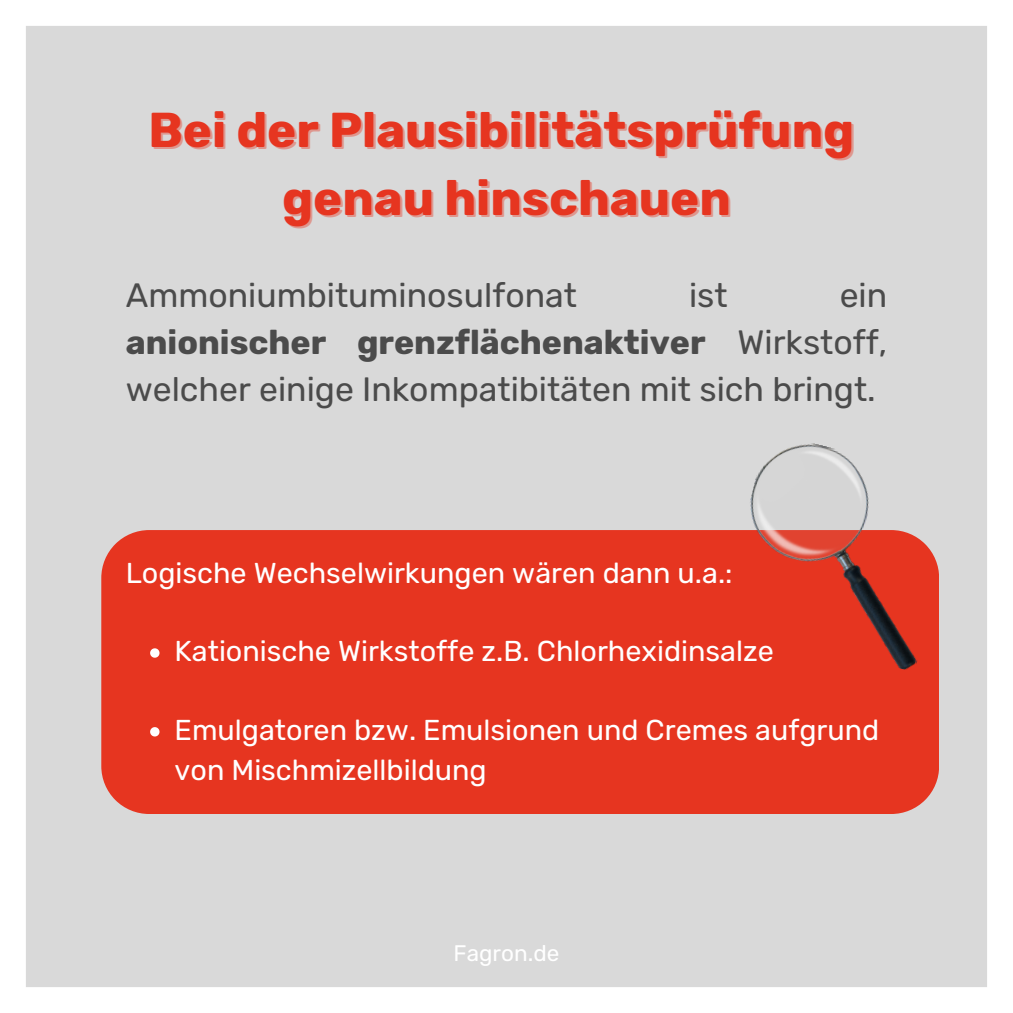
<style>
.page{position:relative;width:1013px;height:1013px;background:#fff}
.page>*{position:absolute;margin:0;border:0;box-sizing:border-box;transform-origin:0 0}
.t1{font:700 48.75px "Rubik";color:#e63520}
.t2{font:33.75px/46.9px "Rubik";color:#4b4b4b;text-align:justify}
.t3{font:28.75px/39.4px "Rubik";color:#fff}
.t4{font:22.5px "Rubik";color:#fff}
.s1{font-weight:700}
</style>
<div class="page">
<div style="left:26px;top:26px;width:961px;height:961px;background:#d9d9d9"></div>
<div style="left:101px;top:530px;width:838px;height:284px;background:#e63520"></div>
<img style="left:719px;top:431px;width:243px;height:241px">
<svg style="left:150px;top:648px;width:9px;height:9px"></svg>
<svg style="left:150px;top:727px;width:9px;height:9px"></svg>
<p class="t1" style="left:148px;top:101px;width:707px">Bei der Plausibilitätsprüfung</p>
<p class="t1" style="left:282px;top:169px;width:450px">genau hinschauen</p>
<p class="t2" style="left:126px;top:272px;width:453px">Ammoniumbituminosulfonat</p>
<p class="t2" style="left:689px;top:272px;width:40px">ist</p>
<p class="t2" style="left:126px;top:272px;width:763px;text-indent:714px">ein <span class="s1">anionischer grenzflächenaktiver</span> Wirkstoff, welcher einige Inkompatibitäten mit sich bringt.</p>
<p class="t3" style="left:126px;top:553px;width:608px">Logische Wechselwirkungen wären dann u.a.:</p>
<p class="t3" style="left:175px;top:632px;width:600px">Kationische Wirkstoffe z.B. Chlorhexidinsalze</p>
<p class="t3" style="left:175px;top:710px;width:706px">Emulgatoren bzw. Emulsionen und Cremes aufgrund von Mischmizellbildung</p>
<p class="t4" style="left:453px;top:940px;width:107px">Fagron.de</p>
</div>
